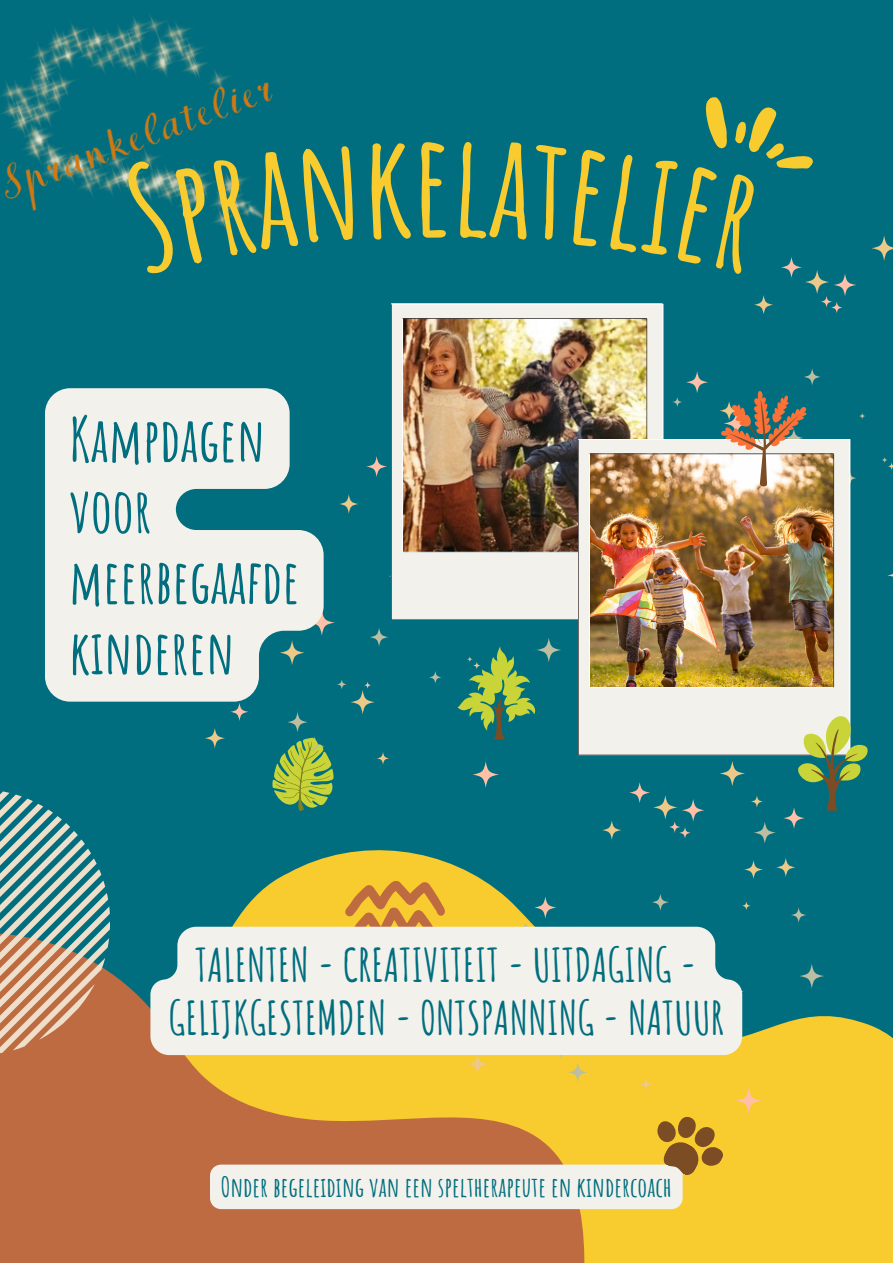
<style>
.page{position:relative;width:893px;height:1264px;background:#fff}
.page>*{position:absolute;margin:0;border:0;box-sizing:border-box;transform-origin:0 0}
.t1{font:700 60.3px/70.8px "Amatic SC";color:#006e7f}
.t2{font:700 45.45px/52.8px "Amatic SC";color:#006e7f;text-align:center}
.t3{font:700 27px "Amatic SC";color:#006e7f}
</style>
<div class="page">
<div style="left:0;top:0;width:892px;height:1262px;background:#006e7f"></div>
<svg style="left:238px;top:838px;width:654px;height:424px;fill:#f8cb2e"></svg>
<svg style="left:0;top:917px;width:611px;height:345px;background:#c4833f"></svg>
<svg style="left:350px;top:690px;width:25px;height:24px"></svg>
<div style="left:304px;top:600px;width:20px;height:19px;background:#81b4b8;border-radius:50%"></div>
<svg style="left:472px;top:761px;width:27px;height:26px"></svg>
<svg style="left:366px;top:456px;width:21px;height:21px"></svg>
<svg style="left:230px;top:702px;width:18px;height:19px"></svg>
<svg style="left:205px;top:728px;width:20px;height:20px"></svg>
<svg style="left:536px;top:637px;width:25px;height:25px"></svg>
<svg style="left:429px;top:671px;width:12px;height:12px"></svg>
<svg style="left:376px;top:752px;width:13px;height:12px"></svg>
<svg style="left:339px;top:494px;width:19px;height:19px"></svg>
<svg style="left:364px;top:681px;width:7px;height:7px"></svg>
<svg style="left:309px;top:609px;width:26px;height:26px"></svg>
<svg style="left:287px;top:712px;width:21px;height:20px"></svg>
<svg style="left:337px;top:679px;width:10px;height:10px"></svg>
<svg style="left:369px;top:627px;width:19px;height:19px"></svg>
<svg style="left:820px;top:296px;width:12px;height:11px"></svg>
<svg style="left:830px;top:302px;width:12px;height:11px"></svg>
<svg style="left:803px;top:368px;width:17px;height:17px"></svg>
<svg style="left:843px;top:472px;width:13px;height:12px"></svg>
<svg style="left:858px;top:413px;width:7px;height:6px"></svg>
<svg style="left:882px;top:457px;width:10px;height:13px"></svg>
<svg style="left:871px;top:236px;width:21px;height:25px"></svg>
<svg style="left:754px;top:295px;width:19px;height:19px"></svg>
<svg style="left:672px;top:397px;width:10px;height:10px"></svg>
<svg style="left:805px;top:270px;width:24px;height:24px"></svg>
<svg style="left:833px;top:274px;width:23px;height:22px"></svg>
<svg style="left:686px;top:371px;width:22px;height:22px"></svg>
<img style="left:391px;top:303px;width:272px;height:317px">
<img style="left:578px;top:438px;width:272px;height:317px">
<svg style="left:797px;top:716px;width:70px;height:94px"></svg>
<svg style="left:721px;top:391px;width:85px;height:95px"></svg>
<svg style="left:457px;top:646px;width:78px;height:93px"></svg>
<svg style="left:0;top:791px;width:110px;height:264px"></svg>
<svg style="left:272px;top:737px;width:61px;height:73px"></svg>
<svg style="left:344px;top:880px;width:100px;height:46px;background:#dd9f36"></svg>
<img style="left:1px;top:13px;width:455px;height:449px">
<svg style="left:210px;top:1110px;width:515px;height:99px;background:#deb881"></svg>
<svg style="left:776px;top:857px;width:19px;height:20px"></svg>
<svg style="left:735px;top:1087px;width:26px;height:26px"></svg>
<svg style="left:669px;top:821px;width:11px;height:11px"></svg>
<svg style="left:629px;top:782px;width:21px;height:21px"></svg>
<svg style="left:679px;top:827px;width:11px;height:11px"></svg>
<svg style="left:467px;top:1054px;width:21px;height:20px"></svg>
<svg style="left:568px;top:1062px;width:19px;height:20px"></svg>
<svg style="left:799px;top:963px;width:25px;height:25px"></svg>
<svg style="left:741px;top:901px;width:9px;height:9px"></svg>
<svg style="left:750px;top:795px;width:13px;height:12px"></svg>
<svg style="left:651px;top:893px;width:17px;height:17px"></svg>
<svg style="left:783px;top:807px;width:21px;height:21px"></svg>
<svg style="left:639px;top:1078px;width:13px;height:12px"></svg>
<svg style="left:719px;top:760px;width:26px;height:26px"></svg>
<svg style="left:602px;top:820px;width:19px;height:19px"></svg>
<svg style="left:520px;top:922px;width:10px;height:10px"></svg>
<svg style="left:653px;top:795px;width:24px;height:24px"></svg>
<svg style="left:681px;top:799px;width:23px;height:22px"></svg>
<svg style="left:550px;top:1037px;width:20px;height:21px"></svg>
<svg style="left:753px;top:821px;width:22px;height:22px"></svg>
<svg style="left:790px;top:907px;width:16px;height:15px"></svg>
<svg style="left:534px;top:896px;width:22px;height:22px"></svg>
<svg style="left:744px;top:860px;width:18px;height:18px"></svg>
<svg style="left:45px;top:388px;width:278px;height:313px;fill:#f2f1eb"></svg>
<div style="left:150px;top:926px;width:592px;height:129px;background:#f2f1eb"></div>
<svg style="left:122px;top:143px;width:235px;height:132px"></svg>
<svg style="left:369px;top:141px;width:42px;height:99px"></svg>
<svg style="left:421px;top:141px;width:25px;height:96px"></svg>
<svg style="left:705px;top:97px;width:119px;height:177px"></svg>
<p class="t1" style="left:69px;top:403px;width:232px">Kampdagen voor meerbegaafde kinderen</p>
<p class="t2" style="left:168px;top:938px;width:557px">TALENTEN - CREATIVITEIT - UITDAGING -<br>GELIJKGESTEMDEN - ONTSPANNING - NATUUR</p>
<p class="t3" style="left:221px;top:1169px;width:452px">Onder begeleiding van een speltherapeute en kindercoach</p>
</div>
